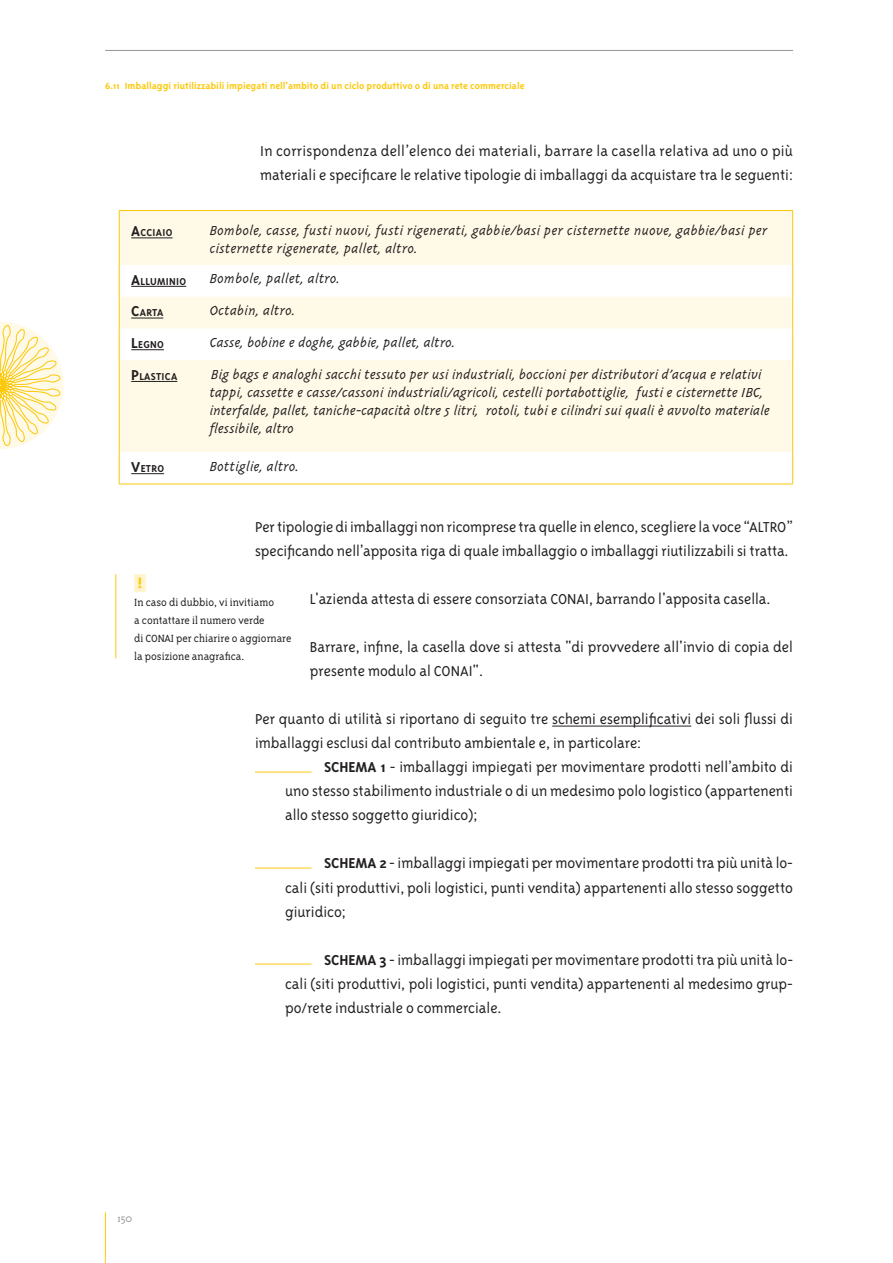
<style>
.page{position:relative;width:893px;height:1263px;background:#fff}
.page>*{position:absolute;margin:0;border:0;box-sizing:border-box;transform-origin:0 0}
.t1{font:300 16.5px/24px "Triplex Sans OT";color:#231f20}
.t2{font:300 15px/18px "Triplex Italic OT";letter-spacing:-.01em;color:#231f20}
.t3{font:800 15px "Triplex Serif OT";color:#fcc80a}
.t4{font:300 12px/18px "Triplex Serif OT";color:#231f20}
.t5{font:300 12px "Triplex Serif OT";color:#939598}
.t6{font:700 11.55px "Triplex Sans OT";letter-spacing:.03em;color:#231f20}
.t7{font:700 10.5px "Triplex Sans OT";color:#fcc80a}
.s1{font-size:16.5px}
.s2{font-weight:700}
</style>
<div class="page">
<hr style="left:105px;top:50px;width:688px;height:1px;background:#939598">
<svg style="left:0;top:322px;width:64px;height:127px"></svg>
<hr style="left:552px;top:726px;width:139px;height:1px;background:#231f20">
<hr style="left:255px;top:772px;width:56px;height:1px;background:#fcc80a">
<hr style="left:255px;top:868px;width:56px;height:1px;background:#fcc80a">
<hr style="left:255px;top:964px;width:56px;height:1px;background:#fcc80a">
<div style="left:120px;top:211px;width:672px;height:54px;background:#fff9e7"></div>
<svg style="left:120px;top:297px;width:672px;height:155px;fill:#fff9e7"></svg>
<svg style="left:120px;top:473px;width:672px;height:11px"></svg>
<hr style="left:119px;top:210px;width:85px;height:1px;background:#fcc80a">
<hr style="left:119px;top:211px;width:1px;height:54px;background:#fcc80a">
<hr style="left:204px;top:210px;width:589px;height:1px;background:#fcc80a">
<hr style="left:792px;top:211px;width:1px;height:54px;background:#fcc80a">
<hr style="left:119px;top:265px;width:1px;height:32px;background:#fcc80a">
<hr style="left:792px;top:265px;width:1px;height:32px;background:#fcc80a">
<hr style="left:119px;top:297px;width:1px;height:31px;background:#fcc80a">
<hr style="left:792px;top:297px;width:1px;height:31px;background:#fcc80a">
<hr style="left:119px;top:328px;width:1px;height:32px;background:#fcc80a">
<hr style="left:792px;top:328px;width:1px;height:32px;background:#fcc80a">
<hr style="left:119px;top:360px;width:1px;height:92px;background:#fcc80a">
<hr style="left:792px;top:360px;width:1px;height:92px;background:#fcc80a">
<hr style="left:119px;top:452px;width:1px;height:32px;background:#fcc80a">
<hr style="left:792px;top:452px;width:1px;height:32px;background:#fcc80a">
<hr style="left:119px;top:484px;width:85px;height:1px;background:#fcc80a">
<hr style="left:204px;top:484px;width:589px;height:1px;background:#fcc80a">
<hr style="left:131px;top:238px;width:42px;height:1px;background:#231f20">
<hr style="left:131px;top:286px;width:55px;height:1px;background:#231f20">
<hr style="left:131px;top:318px;width:32px;height:1px;background:#231f20">
<hr style="left:131px;top:349px;width:33px;height:1px;background:#231f20">
<hr style="left:131px;top:381px;width:46px;height:1px;background:#231f20">
<hr style="left:131px;top:473px;width:33px;height:1px;background:#231f20">
<div style="left:134px;top:574px;width:12px;height:18px;background:#fef4ce"></div>
<hr style="left:115px;top:574px;width:1px;height:84px;background:#fcc80a">
<hr style="left:105px;top:1212px;width:1px;height:51px;background:#fcc80a">
<p class="t7" style="left:105px;top:80px;width:421px">6.11 Imballaggi riutilizzabili impiegati nell’ambito di un ciclo produttivo o di una rete commerciale</p>
<p class="t1" style="left:260px;top:139px;width:535px">In corrispondenza dell’elenco dei materiali, barrare la casella relativa ad uno o più materiali e specificare le relative tipologie di imballaggi da acquistare tra le seguenti:</p>
<p class="t6" style="left:131px;top:227px;width:43px"><span class="s1">A</span>CCIAIO</p>
<p class="t2" style="left:210px;top:221px;width:559px">Bombole, casse, fusti nuovi, fusti rigenerati, gabbie/basi per cisternette nuove, gabbie/basi per cisternette rigenerate, pallet, altro.</p>
<p class="t6" style="left:131px;top:275px;width:57px"><span class="s1">A</span>LLUMINIO</p>
<p class="t2" style="left:210px;top:270px;width:132px">Bombole, pallet, altro.</p>
<p class="t6" style="left:131px;top:307px;width:34px"><span class="s1">C</span>ARTA</p>
<p class="t2" style="left:210px;top:302px;width:87px">Octabin, altro.</p>
<p class="t6" style="left:131px;top:338px;width:34px"><span class="s1">L</span>EGNO</p>
<p class="t2" style="left:210px;top:333px;width:247px">Casse, bobine e doghe, gabbie, pallet, altro.</p>
<p class="t6" style="left:131px;top:370px;width:48px"><span class="s1">P</span>LASTICA</p>
<p class="t2" style="left:210px;top:365px;width:562px">Big bags e analoghi sacchi tessuto per usi industriali, boccioni per distributori d’acqua e relativi tappi, cassette e casse/cassoni industriali/agricoli, cestelli portabottiglie, fusti e cisternette IBC, interfalde, pallet, taniche-capacità oltre 5 litri, rotoli, tubi e cilindri sui quali è avvolto materiale flessibile, altro</p>
<p class="t6" style="left:131px;top:462px;width:34px"><span class="s1">V</span>ETRO</p>
<p class="t2" style="left:210px;top:457px;width:91px">Bottiglie, altro.</p>
<p class="t1" style="left:255px;top:515px;width:540px">Per tipologie di imballaggi non ricomprese tra quelle in elenco, scegliere la voce “ALTRO” specificando nell’apposita riga di quale imballaggio o imballaggi riutilizzabili si tratta.</p>
<p class="t1" style="left:310px;top:587px;width:462px">L'azienda attesta di essere consorziata CONAI, barrando l'apposita casella.</p>
<p class="t1" style="left:310px;top:635px;width:485px">Barrare, infine, la casella dove si attesta "di provvedere all'invio di copia del presente modulo al CONAI".</p>
<p class="t1" style="left:255px;top:707px;width:540px">Per quanto di utilità si riportano di seguito tre schemi esemplificativi dei soli flussi di</p>
<p class="t1" style="left:255px;top:731px;width:388px">imballaggi esclusi dal contributo ambientale e, in particolare:</p>
<p class="t1" style="left:324px;top:755px;width:471px"><span class="s2">SCHEMA 1</span> - imballaggi impiegati per movimentare prodotti nell’ambito di</p>
<p class="t1" style="left:285px;top:779px;width:510px">uno stesso stabilimento industriale o di un medesimo polo logistico (appartenenti</p>
<p class="t1" style="left:285px;top:803px;width:194px">allo stesso soggetto giuridico);</p>
<p class="t1" style="left:285px;top:851px;width:510px;text-align:justify;text-indent:39px"><span class="s2">SCHEMA 2</span> - imballaggi impiegati per movimentare prodotti tra più unità lo&shy;cali (siti produttivi, poli logistici, punti vendita) appartenenti allo stesso soggetto giuridico;</p>
<p class="t1" style="left:285px;top:947px;width:510px;text-align:justify;text-indent:39px"><span class="s2">SCHEMA 3</span> - imballaggi impiegati per movimentare prodotti tra più unità lo&shy;cali (siti produttivi, poli logistici, punti vendita) appartenenti al medesimo grup&shy;po/rete industriale o commerciale.</p>
<p class="t3" style="left:137px;top:575px;width:7px">!</p>
<p class="t4" style="left:134px;top:593px;width:159px">In caso di dubbio, vi invitiamo<br>a contattare il numero verde<br>di CONAI per chiarire o aggiornare la posizione anagrafica.</p>
<p class="t5" style="left:117px;top:1212px;width:17px">150</p>
</div>
